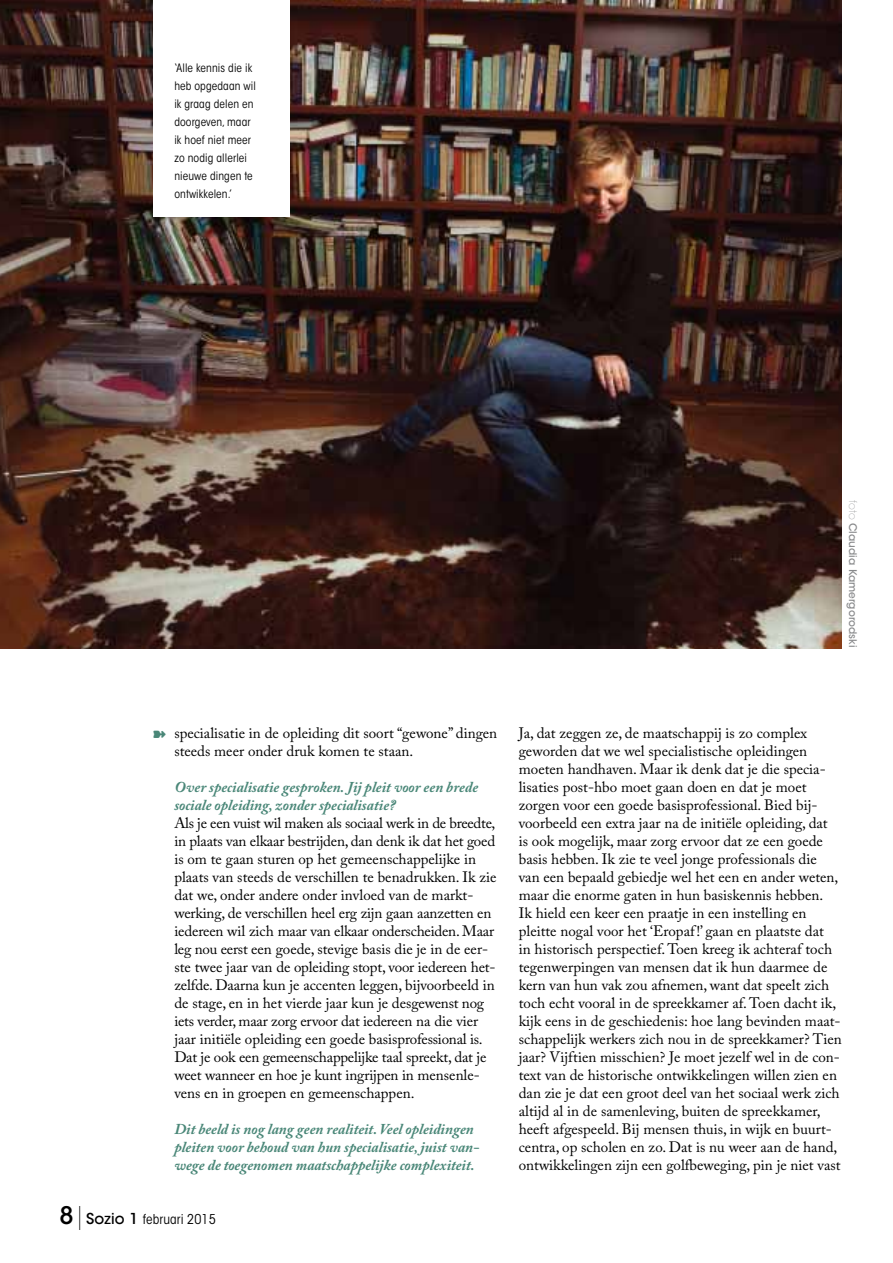
<style>
.page{position:relative;width:893px;height:1263px;background:#fff}
.page>*{position:absolute;margin:0;border:0;box-sizing:border-box;transform-origin:0 0}
.t1{font:15px/18px "Adobe Caslon Pro";color:#000}
.t2{font:italic 700 15px/18px "Adobe Caslon Pro";color:#4a8778}
.t3{font:condensed 13.5px "ITC Avant Garde Std";letter-spacing:.01em;color:#000}
.t4{font:condensed 11.55px/18px "ITC Avant Garde Std";letter-spacing:.01em;color:#000}
.t5{font:500 10.5px "ITC Avant Garde Std";letter-spacing:.01em;color:#87888a}
.s1{font-weight:200}
.s2{font-weight:500;font-stretch:normal;font-size:24px}
.s3{font-weight:200;font-size:24px}
.s4{font-weight:500;font-stretch:normal;font-size:15px}
</style>
<div class="page">
<img style="left:0;top:0;width:842px;height:648px">
<div style="left:153px;top:0;width:136px;height:216px;background:#fff"></div>
<p class="t4" style="left:174px;top:59px;width:83px">‘Alle kennis die ik heb opgedaan wil ik graag delen en doorgeven, maar ik hoef niet meer zo nodig allerlei nieuwe dingen te ontwikkelen.’</p>
<p class="t5" style="left:859px;top:500px;width:149px;rotate:90deg"><span class="s1">foto</span> Claudia Kamergorodski</p>
<p class="t1" style="left:174px;top:724px;width:324px">specialisatie in de opleiding dit soort “gewone” dingen steeds meer onder druk komen te staan.</p>
<p class="t2" style="left:174px;top:778px;width:305px">Over specialisatie gesproken. Jij pleit voor een brede sociale opleiding, zonder specialisatie?</p>
<p class="t1" style="left:174px;top:814px;width:324px">Als je een vuist wil maken als sociaal werk in de breedte, in plaats van elkaar bestrijden, dan denk ik dat het goed is om te gaan sturen op het gemeenschappelijke in plaats van steeds de verschillen te benadrukken. Ik zie dat we, onder andere onder invloed van de markt&shy;werking, de verschillen heel erg zijn gaan aanzetten en iedereen wil zich maar van elkaar onderscheiden. Maar leg nou eerst een goede, stevige basis die je in de eer&shy;ste twee jaar van de opleiding stopt, voor iedereen het&shy;zelfde. Daarna kun je accenten leggen, bijvoorbeeld in de stage, en in het vierde jaar kun je desgewenst nog iets verder, maar zorg ervoor dat iedereen na die vier jaar initiële opleiding een goede basisprofessional is.<br>Dat je ook een gemeenschappelijke taal spreekt, dat je weet wanneer en hoe je kunt ingrijpen in mensenle&shy;vens en in groepen en gemeenschappen.</p>
<p class="t2" style="left:174px;top:1120px;width:306px">Dit beeld is nog lang geen realiteit. Veel opleidingen pleiten voor behoud van hun specialisatie, juist van&shy;wege de toegenomen maatschappelijke complexiteit.</p>
<p class="t3" style="left:60px;top:1211px;width:158px"><span class="s2">8</span><span class="s3">|</span><span class="s4">Sozio 1</span> februari 2015</p>
<p class="t1" style="left:519px;top:724px;width:325px">Ja, dat zeggen ze, de maatschappij is zo complex geworden dat we wel specialistische opleidingen moeten handhaven. Maar ik denk dat je die specia&shy;lisaties post-hbo moet gaan doen en dat je moet zorgen voor een goede basisprofessional. Bied bij&shy;voorbeeld een extra jaar na de initiële opleiding, dat<br>is ook mogelijk, maar zorg ervoor dat ze een goede basis hebben. Ik zie te veel jonge professionals die<br>van een bepaald gebiedje wel het een en ander weten, maar die enorme gaten in hun basiskennis hebben.<br>Ik hield een keer een praatje in een instelling en pleitte nogal voor het ‘Eropaf!’ gaan en plaatste dat<br>in historisch perspectief. Toen kreeg ik achteraf toch tegenwerpingen van mensen dat ik hun daarmee de kern van hun vak zou afnemen, want dat speelt zich toch echt vooral in de spreekkamer af. Toen dacht ik, kijk eens in de geschiedenis: hoe lang bevinden maat&shy;schappelijk werkers zich nou in de spreekkamer? Tien jaar? Vijftien misschien? Je moet jezelf wel in de con&shy;text van de historische ontwikkelingen willen zien en dan zie je dat een groot deel van het sociaal werk zich altijd al in de samenleving, buiten de spreekkamer, heeft afgespeeld. Bij mensen thuis, in wijk en buurt&shy;centra, op scholen en zo. Dat is nu weer aan de hand, ontwikkelingen zijn een golfbeweging, pin je niet vast</p>
</div>
